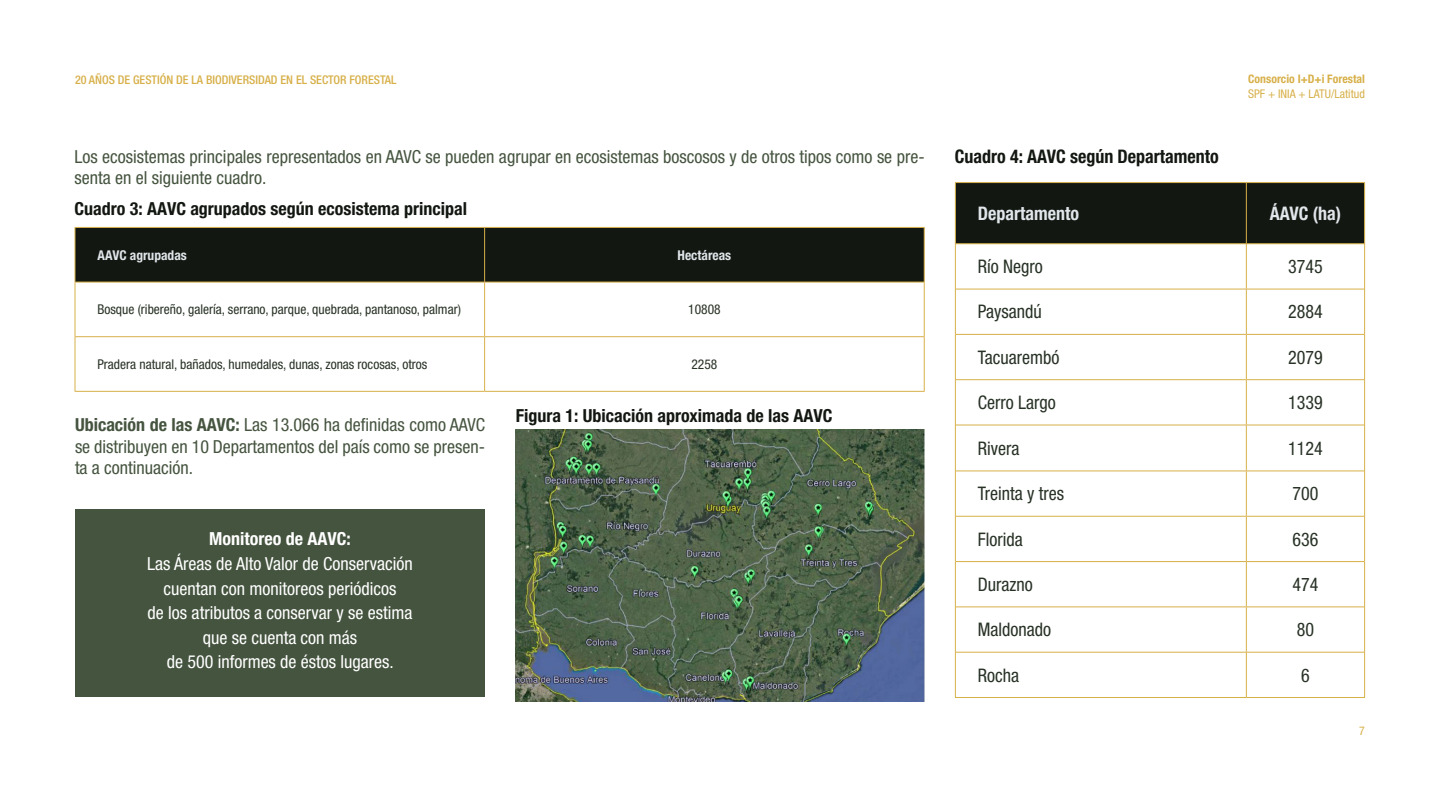
<style>
.page{position:relative;width:1440px;height:810px;background:#fff}
.page>*{position:absolute;margin:0;border:0;box-sizing:border-box;transform-origin:0 0}
.t1{font:condensed 18.75px "Helvetica Neue LT Pro";color:#283226;scale:.96 1}
.t2{font:700 condensed 18.75px "Helvetica Neue LT Pro";color:#131711;scale:.96 1}
.t3{font:700 condensed 18.75px "Helvetica Neue LT Pro";color:#e1e6eb;scale:.96 1}
.t4{font:condensed 18px/21.6px "Helvetica Neue LT Pro";color:#45543f}
.t5{font:condensed 18px/24.6px "Helvetica Neue LT Pro";color:#fff;text-align:center}
.t6{font:700 condensed 18px "Helvetica Neue LT Pro";color:#131711}
.t7{font:700 condensed 18px "Helvetica Neue LT Pro";color:#fff}
.t8{font:condensed 13.5px "Helvetica Neue LT Pro";color:#283226}
.t9{font:700 condensed 13.5px "Helvetica Neue LT Pro";color:#e1e6eb}
.t10{font:500 condensed 12px "Helvetica Neue LT Pro";color:#d7b049}
.t11{font:condensed 12px "Helvetica Neue LT Pro";color:#d7b049}
.t12{font:700 condensed 11.77px "Helvetica Neue LT Pro";color:#d7b049}
.s1{font-weight:700}
</style>
<div class="page">
<div style="left:76px;top:228px;width:848px;height:54px;background:#131711"></div>
<hr style="left:75px;top:227px;width:410px;height:1px;background:#d7b049">
<hr style="left:75px;top:228px;width:1px;height:54px;background:#d7b049">
<hr style="left:485px;top:227px;width:440px;height:1px;background:#d7b049">
<hr style="left:924px;top:228px;width:1px;height:54px;background:#d7b049">
<hr style="left:75px;top:282px;width:410px;height:1px;background:#d7b049">
<hr style="left:75px;top:282px;width:1px;height:54px;background:#d7b049">
<hr style="left:485px;top:282px;width:440px;height:1px;background:#d7b049">
<hr style="left:924px;top:282px;width:1px;height:54px;background:#d7b049">
<hr style="left:75px;top:337px;width:1px;height:54px;background:#d7b049">
<hr style="left:924px;top:337px;width:1px;height:54px;background:#d7b049">
<hr style="left:484px;top:228px;width:1px;height:54px;background:#d7b049">
<hr style="left:484px;top:282px;width:1px;height:54px;background:#d7b049">
<hr style="left:75px;top:336px;width:410px;height:1px;background:#d7b049">
<hr style="left:485px;top:336px;width:440px;height:1px;background:#d7b049">
<hr style="left:484px;top:337px;width:1px;height:54px;background:#d7b049">
<hr style="left:75px;top:391px;width:410px;height:1px;background:#d7b049">
<hr style="left:485px;top:391px;width:440px;height:1px;background:#d7b049">
<div style="left:75px;top:509px;width:410px;height:188px;background:#45543f"></div>
<div style="left:956px;top:183px;width:408px;height:60px;background:#131711"></div>
<hr style="left:955px;top:182px;width:291px;height:1px;background:#d7b049">
<hr style="left:1246px;top:182px;width:119px;height:1px;background:#d7b049">
<hr style="left:956px;top:243px;width:290px;height:1px;background:#d7b049">
<hr style="left:1247px;top:243px;width:117px;height:1px;background:#d7b049">
<hr style="left:955px;top:183px;width:1px;height:61px;background:#d7b049">
<hr style="left:1364px;top:183px;width:1px;height:61px;background:#d7b049">
<hr style="left:955px;top:244px;width:1px;height:45px;background:#d7b049">
<hr style="left:1364px;top:244px;width:1px;height:45px;background:#d7b049">
<hr style="left:955px;top:289px;width:1px;height:45px;background:#d7b049">
<hr style="left:1364px;top:289px;width:1px;height:45px;background:#d7b049">
<hr style="left:955px;top:334px;width:1px;height:46px;background:#d7b049">
<hr style="left:1364px;top:334px;width:1px;height:46px;background:#d7b049">
<hr style="left:955px;top:380px;width:1px;height:45px;background:#d7b049">
<hr style="left:1364px;top:380px;width:1px;height:45px;background:#d7b049">
<hr style="left:955px;top:425px;width:1px;height:46px;background:#d7b049">
<hr style="left:1364px;top:425px;width:1px;height:46px;background:#d7b049">
<hr style="left:955px;top:471px;width:1px;height:45px;background:#d7b049">
<hr style="left:1364px;top:471px;width:1px;height:45px;background:#d7b049">
<hr style="left:955px;top:516px;width:1px;height:46px;background:#d7b049">
<hr style="left:1364px;top:516px;width:1px;height:46px;background:#d7b049">
<hr style="left:955px;top:562px;width:1px;height:45px;background:#d7b049">
<hr style="left:1364px;top:562px;width:1px;height:45px;background:#d7b049">
<hr style="left:955px;top:607px;width:1px;height:45px;background:#d7b049">
<hr style="left:1364px;top:607px;width:1px;height:45px;background:#d7b049">
<hr style="left:955px;top:652px;width:1px;height:45px;background:#d7b049">
<hr style="left:1364px;top:652px;width:1px;height:45px;background:#d7b049">
<hr style="left:1246px;top:183px;width:1px;height:61px;background:#d7b049">
<hr style="left:1246px;top:244px;width:1px;height:45px;background:#d7b049">
<hr style="left:1246px;top:289px;width:1px;height:45px;background:#d7b049">
<hr style="left:1246px;top:335px;width:1px;height:44px;background:#d7b049">
<hr style="left:1246px;top:380px;width:1px;height:45px;background:#d7b049">
<hr style="left:1246px;top:425px;width:1px;height:46px;background:#d7b049">
<hr style="left:1246px;top:471px;width:1px;height:45px;background:#d7b049">
<hr style="left:1246px;top:517px;width:1px;height:44px;background:#d7b049">
<hr style="left:1246px;top:562px;width:1px;height:44px;background:#d7b049">
<hr style="left:1246px;top:607px;width:1px;height:45px;background:#d7b049">
<hr style="left:1246px;top:653px;width:1px;height:44px;background:#d7b049">
<hr style="left:956px;top:289px;width:290px;height:1px;background:#d7b049">
<hr style="left:1246px;top:289px;width:118px;height:1px;background:#d7b049">
<hr style="left:956px;top:334px;width:290px;height:1px;background:#d7b049">
<hr style="left:1246px;top:334px;width:118px;height:1px;background:#d7b049">
<hr style="left:956px;top:379px;width:290px;height:1px;background:#d7b049">
<hr style="left:1246px;top:379px;width:118px;height:1px;background:#d7b049">
<hr style="left:956px;top:425px;width:290px;height:1px;background:#d7b049">
<hr style="left:1246px;top:425px;width:118px;height:1px;background:#d7b049">
<hr style="left:956px;top:471px;width:290px;height:1px;background:#d7b049">
<hr style="left:1246px;top:471px;width:118px;height:1px;background:#d7b049">
<hr style="left:956px;top:516px;width:290px;height:1px;background:#d7b049">
<hr style="left:1246px;top:516px;width:118px;height:1px;background:#d7b049">
<hr style="left:956px;top:561px;width:290px;height:1px;background:#d7b049">
<hr style="left:1246px;top:561px;width:118px;height:1px;background:#d7b049">
<hr style="left:956px;top:606px;width:290px;height:1px;background:#d7b049">
<hr style="left:1246px;top:606px;width:118px;height:1px;background:#d7b049">
<hr style="left:956px;top:652px;width:290px;height:1px;background:#d7b049">
<hr style="left:1246px;top:652px;width:118px;height:1px;background:#d7b049">
<hr style="left:955px;top:697px;width:291px;height:1px;background:#d7b049">
<hr style="left:1246px;top:697px;width:119px;height:1px;background:#d7b049">
<img style="left:515px;top:430px;width:410px;height:272px">
<p class="t10" style="left:75px;top:72px;width:323px">20 AÑOS DE GESTIÓN DE LA BIODIVERSIDAD EN EL SECTOR FORESTAL</p>
<p class="t4" style="left:75px;top:146px;width:852px">Los ecosistemas principales representados en AAVC se pueden agrupar en ecosistemas boscosos y de otros tipos como se pre&shy;senta en el siguiente cuadro.</p>
<p class="t6" style="left:75px;top:198px;width:394px">Cuadro 3: AAVC agrupados según ecosistema principal</p>
<p class="t9" style="left:97px;top:247px;width:91px">AAVC agrupadas</p>
<p class="t9" style="left:678px;top:247px;width:55px">Hectáreas</p>
<p class="t8" style="left:97px;top:302px;width:365px">Bosque (ribereño, galería, serrano, parque, quebrada, pantanoso, palmar)</p>
<p class="t8" style="left:688px;top:302px;width:34px">10808</p>
<p class="t8" style="left:97px;top:356px;width:331px">Pradera natural, bañados, humedales, dunas, zonas rocosas, otros</p>
<p class="t8" style="left:691px;top:356px;width:27px">2258</p>
<p class="t6" style="left:516px;top:405px;width:318px">Figura 1: Ubicación aproximada de las AAVC</p>
<p class="t4" style="left:75px;top:414px;width:412px;text-align:justify"><span class="s1">Ubicación de las AAVC:</span> Las 13.066 ha definidas como AAVC se distribuyen en 10 Departamentos del país como se presen&shy;ta a continuación.</p>
<p class="t7" style="left:209px;top:528px;width:143px">Monitoreo de AAVC:</p>
<p class="t5" style="left:147px;top:551px;width:267px">Las Áreas de Alto Valor de Conservación cuentan con monitoreos periódicos<br>de los atributos a conservar y se estima que se cuenta con más<br>de 500 informes de éstos lugares.</p>
<p class="t2" style="left:955px;top:145px;width:276px">Cuadro 4: AAVC según Departamento</p>
<p class="t12" style="left:1248px;top:72px;width:118px">Consorcio I+D+i Forestal</p>
<p class="t11" style="left:1248px;top:87px;width:118px">SPF + INIA + LATU/Latitud</p>
<p class="t3" style="left:978px;top:202px;width:107px">Departamento</p>
<p class="t3" style="left:1270px;top:202px;width:76px">ÁAVC (ha)</p>
<p class="t1" style="left:978px;top:256px;width:69px">Río Negro</p>
<p class="t1" style="left:1288px;top:256px;width:37px">3745</p>
<p class="t1" style="left:978px;top:301px;width:68px">Paysandú</p>
<p class="t1" style="left:1288px;top:301px;width:37px">2884</p>
<p class="t1" style="left:978px;top:346px;width:87px">Tacuarembó</p>
<p class="t1" style="left:1288px;top:346px;width:37px">2079</p>
<p class="t1" style="left:978px;top:392px;width:83px">Cerro Largo</p>
<p class="t1" style="left:1288px;top:392px;width:37px">1339</p>
<p class="t1" style="left:978px;top:437px;width:45px">Rivera</p>
<p class="t1" style="left:1288px;top:437px;width:37px">1124</p>
<p class="t1" style="left:978px;top:483px;width:91px">Treinta y tres</p>
<p class="t1" style="left:1293px;top:483px;width:29px">700</p>
<p class="t1" style="left:978px;top:528px;width:48px">Florida</p>
<p class="t1" style="left:1293px;top:528px;width:29px">636</p>
<p class="t1" style="left:978px;top:573px;width:59px">Durazno</p>
<p class="t1" style="left:1293px;top:573px;width:29px">474</p>
<p class="t1" style="left:978px;top:619px;width:78px">Maldonado</p>
<p class="t1" style="left:1297px;top:619px;width:20px">80</p>
<p class="t1" style="left:978px;top:664px;width:45px">Rocha</p>
<p class="t1" style="left:1301px;top:664px;width:10px">6</p>
<p class="t11" style="left:1359px;top:724px;width:7px">7</p>
</div>
